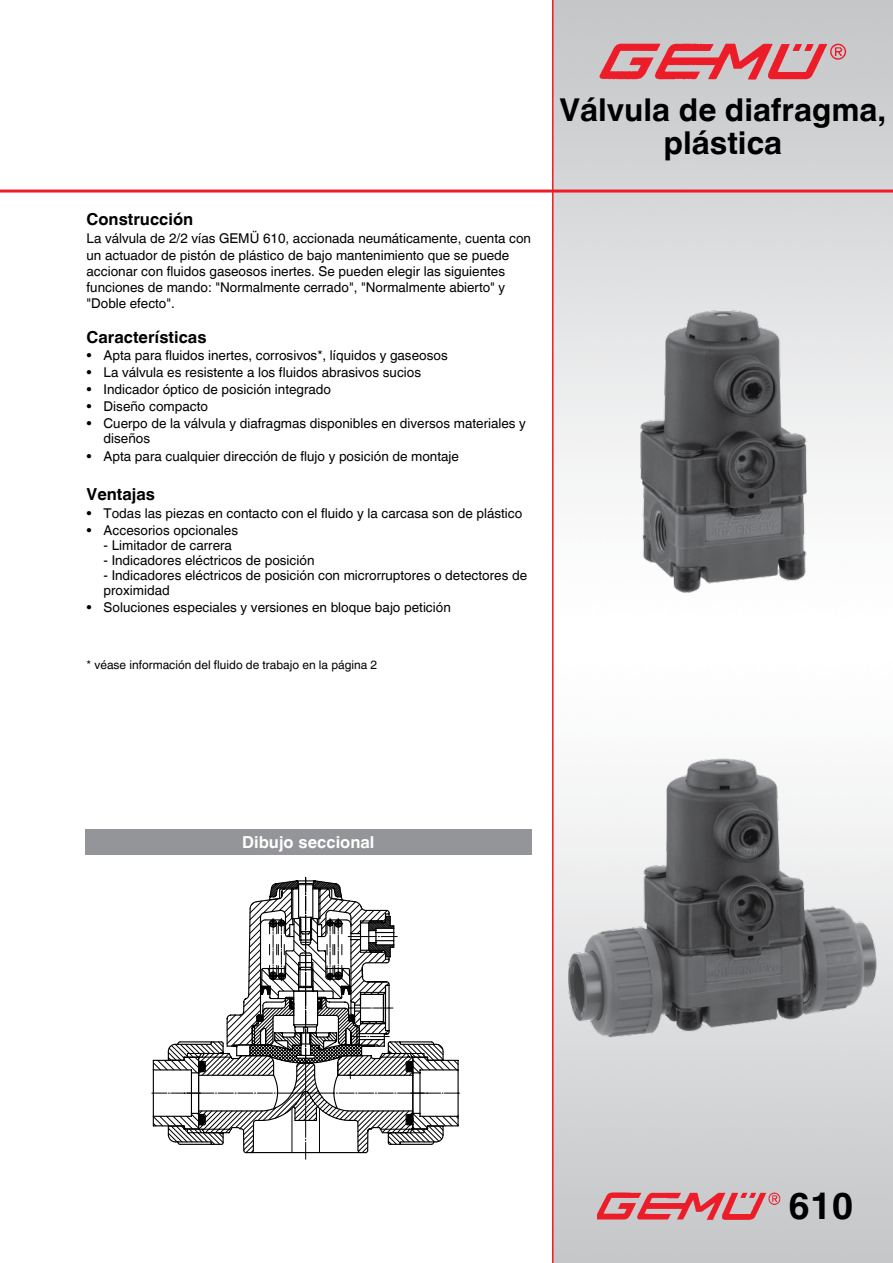
<style>
.page{position:relative;width:893px;height:1263px;background:#fff}
.page>*{position:absolute;margin:0;border:0;box-sizing:border-box;transform-origin:0 0}
.t1{font:700 37.5px "Helvetica World";color:#000}
.t2{font:700 31.5px/33px "Helvetica World";color:#000;text-align:center}
.t3{font:700 16.5px "Helvetica World";color:#000}
.t4{font:700 16.5px "Helvetica World";color:#fff}
.t5{font:13.5px/16.2px "Helvetica World";color:#000}
.t6{font:12px "Helvetica World";color:#000}
</style>
<div class="page">
<hr style="left:0;top:190px;width:893px;height:3px;background:#ed1c29">
<hr style="left:552px;top:0;width:2px;height:1263px;background:#ed1c29">
<img style="left:594px;top:37px;width:260px;height:54px">
<img style="left:597px;top:1193px;width:187px;height:34px">
<svg style="left:152px;top:877px;width:308px;height:282px"></svg>
<img style="left:629px;top:298px;width:190px;height:296px">
<img style="left:556px;top:744px;width:334px;height:308px">
<div style="left:85px;top:829px;width:446px;height:26px;background:#939598"></div>
<p class="t3" style="left:87px;top:210px;width:108px">Construcción</p>
<p class="t5" style="left:87px;top:231px;width:446px">La válvula de 2/2 vías GEMÜ 610, accionada neumáticamente, cuenta con un actuador de pistón de plástico de bajo mantenimiento que se puede accionar con fluidos gaseosos inertes. Se pueden elegir las siguientes funciones de mando: "Normalmente cerrado", "Normalmente abierto" y "Doble efecto".</p>
<p class="t3" style="left:87px;top:327px;width:121px">Características</p>
<p class="t5" style="left:87px;top:347px;width:363px">• Apta para fluidos inertes, corrosivos*, líquidos y gaseosos</p>
<p class="t5" style="left:87px;top:364px;width:336px">• La válvula es resistente a los fluidos abrasivos sucios</p>
<p class="t5" style="left:87px;top:381px;width:246px">• Indicador óptico de posición integrado</p>
<p class="t5" style="left:87px;top:398px;width:123px">• Diseño compacto</p>
<p class="t5" style="left:104px;top:416px;width:424px;line-height:15px;text-indent:-17px">• Cuerpo de la válvula y diafragmas disponibles en diversos materiales y diseños</p>
<p class="t5" style="left:87px;top:448px;width:374px">• Apta para cualquier dirección de flujo y posición de montaje</p>
<p class="t3" style="left:87px;top:485px;width:70px">Ventajas</p>
<p class="t5" style="left:87px;top:505px;width:437px">• Todas las piezas en contacto con el fluido y la carcasa son de plástico</p>
<p class="t5" style="left:87px;top:522px;width:153px">• Accesorios opcionales</p>
<p class="t5" style="left:104px;top:537px;width:130px">- Limitador de carrera</p>
<p class="t5" style="left:104px;top:552px;width:212px">- Indicadores eléctricos de posición</p>
<p class="t5" style="left:104px;top:567px;width:425px;line-height:15px">- Indicadores eléctricos de posición con microrruptores o detectores de proximidad</p>
<p class="t5" style="left:87px;top:599px;width:366px">• Soluciones especiales y versiones en bloque bajo petición</p>
<p class="t6" style="left:87px;top:657px;width:292px">* véase información del fluido de trabajo en la página 2</p>
<h2 class="t2" style="left:559px;top:93px;width:328px">Válvula de diafragma, plástica</h2>
<p class="t4" style="left:242px;top:832px;width:134px">Dibujo seccional</p>
<h1 class="t1" style="left:789px;top:1184px;width:66px">610</h1>
</div>
